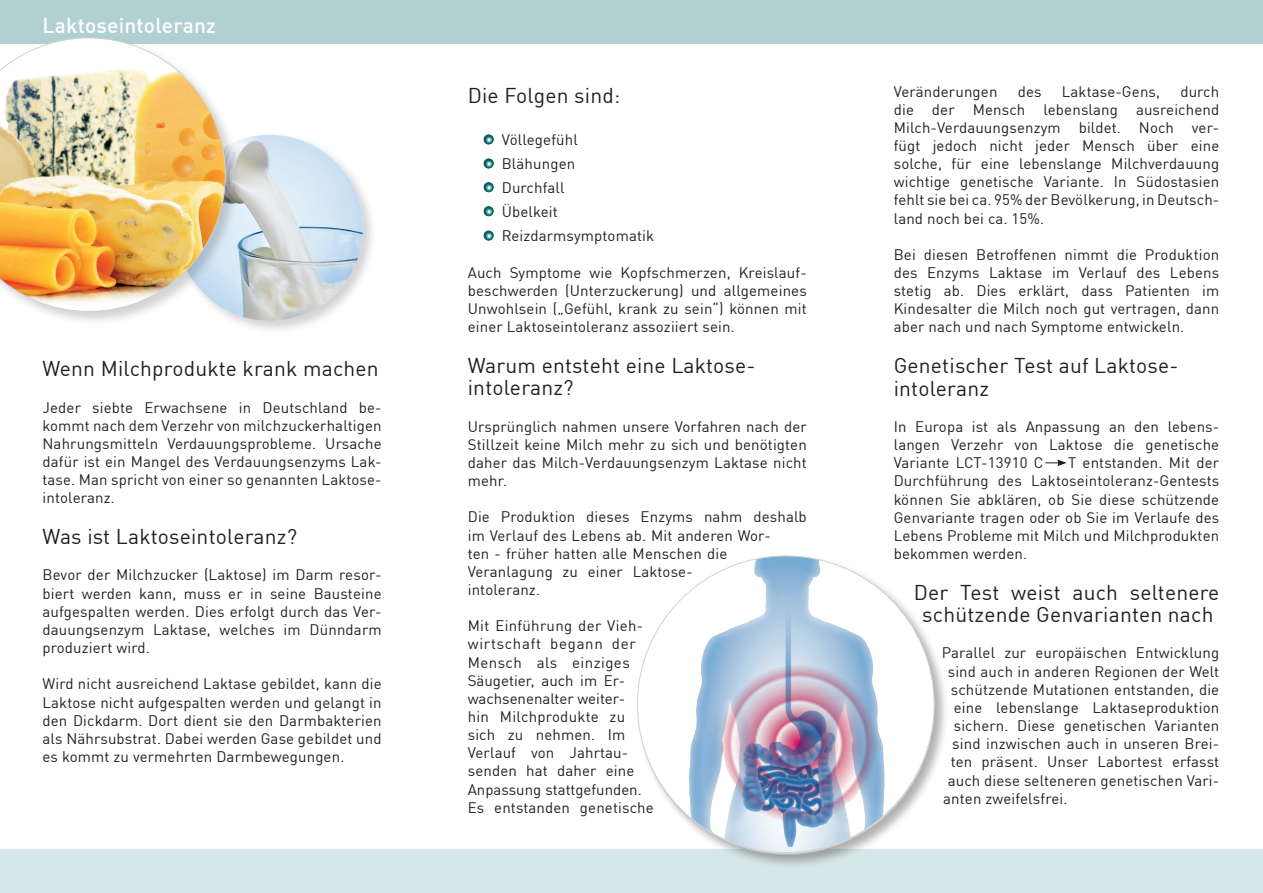
<style>
.page{position:relative;width:1263px;height:893px;background:#fff}
.page>*{position:absolute;margin:0;border:0;box-sizing:border-box;transform-origin:0 0}
.t1{font:21px/22.5px "DIN Pro";letter-spacing:.01em;color:#231f20}
.t2{font:500 21px "DIN Pro";letter-spacing:.01em;color:#fff}
.t3{font:15px/18.1px "DIN Pro";letter-spacing:.01em;color:#231f20;text-align:justify}
</style>
<div class="page">
<div style="left:0;top:0;width:1263px;height:43px;background:#b2d0d2"></div>
<div style="left:0;top:850px;width:1263px;height:43px;background:#d7e6e7"></div>
<div style="left:174px;top:132px;width:203px;height:203px;background:#231f20;opacity:.2"></div>
<img style="left:177px;top:135px;width:186px;height:186px;border-radius:93px">
<div style="left:0;top:35px;width:240px;height:291px;background:#231f20;opacity:.2"></div>
<img style="left:0;top:38px;width:226px;height:274px">
<svg style="left:1045px;top:459px;width:21px;height:7px"></svg>
<svg style="left:484px;top:135px;width:8px;height:9px"></svg>
<div style="left:484px;top:135px;width:10px;height:9px;border:1px solid #00595a;border-radius:50%"></div>
<svg style="left:484px;top:159px;width:8px;height:9px"></svg>
<div style="left:484px;top:159px;width:10px;height:9px;border:1px solid #00595a;border-radius:50%"></div>
<svg style="left:484px;top:184px;width:8px;height:8px"></svg>
<div style="left:484px;top:182px;width:10px;height:10px;border:1px solid #00595a;border-radius:50%"></div>
<svg style="left:484px;top:208px;width:8px;height:8px"></svg>
<div style="left:484px;top:206px;width:10px;height:10px;border:1px solid #00595a;border-radius:50%"></div>
<svg style="left:484px;top:231px;width:8px;height:8px"></svg>
<div style="left:484px;top:231px;width:10px;height:10px;border:1px solid #00595a;border-radius:50%"></div>
<div style="left:635px;top:553px;width:314px;height:314px;background:#231f20;opacity:.2"></div>
<div style="left:637px;top:556px;width:297px;height:297px;background:#fff;border-radius:50%"></div>
<img style="left:688px;top:559px;width:197px;height:294px">
<h1 class="t2" style="left:43px;top:9px;width:175px">Laktoseintoleranz</h1>
<h1 class="t1" style="left:43px;top:356px;width:338px">Wenn Milchprodukte krank machen</h1>
<p class="t3" style="left:43px;top:397px;width:341px">Jeder siebte Erwachsene in Deutschland be&shy;kommt nach dem Verzehr von milchzuckerhaltigen Nahrungsmitteln Verdauungsprobleme. Ursache dafür ist ein Mangel des Verdauungsenzyms Lak&shy;tase. Man spricht von einer so genannten Laktose&shy;intoleranz.</p>
<h1 class="t1" style="left:43px;top:524px;width:256px">Was ist Laktoseintoleranz?</h1>
<p class="t3" style="left:43px;top:565px;width:341px">Bevor der Milchzucker (Laktose) im Darm resor&shy;biert werden kann, muss er in seine Bausteine aufgespalten werden. Dies erfolgt durch das Ver&shy;dauungsenzym Laktase, welches im Dünndarm produziert wird.</p>
<p class="t3" style="left:43px;top:674px;width:341px">Wird nicht ausreichend Laktase gebildet, kann die Laktose nicht aufgespalten werden und gelangt in den Dickdarm. Dort dient sie den Darmbakterien als Nährsubstrat. Dabei werden Gase gebildet und es kommt zu vermehrten Darmbewegungen.</p>
<h1 class="t1" style="left:468px;top:83px;width:154px">Die Folgen sind:</h1>
<p class="t3" style="left:502px;top:127px;width:154px;line-height:24px;text-align:left">Völlegefühl<br>Blähungen<br>Durchfall<br>Übelkeit<br>Reizdarmsymptomatik</p>
<p class="t3" style="left:468px;top:262px;width:341px">Auch Symptome wie Kopfschmerzen, Kreislauf&shy;beschwerden (Unterzuckerung) und allgemeines Unwohlsein („Gefühl, krank zu sein“) können mit einer Laktoseintoleranz assoziiert sein.</p>
<h1 class="t1" style="left:468px;top:353px;width:289px">Warum entsteht eine Laktose&shy;intoleranz?</h1>
<p class="t3" style="left:468px;top:416px;width:341px">Ursprünglich nahmen unsere Vorfahren nach der Stillzeit keine Milch mehr zu sich und benötigten daher das Milch-Verdauungsenzym Laktase nicht mehr.</p>
<p class="t3" style="left:468px;top:507px;width:341px;text-align:left">Die Produktion dieses Enzyms nahm deshalb im Verlauf des Lebens ab. Mit anderen Wor-<br>ten - früher hatten alle Menschen die<br>Veranlagung zu einer Laktose-<br>intoleranz.</p>
<p class="t3" style="left:468px;top:616px;width:188px;text-align:left">Mit Einführung der Vieh&shy;wirtschaft begann der<br>Mensch als einziges<br>Säugetier, auch im Er&shy;wachsenenalter weiter-<br>hin Milchprodukte zu sich zu nehmen. Im<br>Verlauf von Jahrtau&shy;senden hat daher eine<br>Anpassung stattgefunden.<br>Es entstanden genetische</p>
<p class="t3" style="left:894px;top:81px;width:105px">Veränderungen</p>
<p class="t3" style="left:1018px;top:81px;width:25px">des</p>
<p class="t3" style="left:1062px;top:81px;width:100px">Laktase-Gens,</p>
<p class="t3" style="left:894px;top:81px;width:327px;text-indent:287px">durch die der Mensch lebenslang ausreichend Milch-Verdauungsenzym bildet. Noch ver&shy;fügt jedoch nicht jeder Mensch über eine solche, für eine lebenslange Milchverdauung wichtige genetische Variante. In Südostasien fehlt sie bei ca. 95% der Bevölkerung, in Deutsch&shy;land noch bei ca. 15%.</p>
<p class="t3" style="left:894px;top:244px;width:327px">Bei diesen Betroffenen nimmt die Produktion des Enzyms Laktase im Verlauf des Lebens stetig ab. Dies erklärt, dass Patienten im Kindesalter die Milch noch gut vertragen, dann aber nach und nach Symptome entwickeln.</p>
<h1 class="t1" style="left:894px;top:353px;width:286px">Genetischer Test auf Laktose&shy;intoleranz</h1>
<p class="t3" style="left:894px;top:416px;width:327px">In Europa ist als Anpassung an den lebens&shy;langen Verzehr von Laktose die genetische Variante LCT-13910 C</p>
<p class="t3" style="left:894px;top:453px;width:327px;text-indent:175px">T entstanden. Mit der Durchführung des Laktoseintoleranz-Gentests können Sie abklären, ob Sie diese schützende Genvariante tragen oder ob Sie im Verlaufe des Lebens Probleme mit Milch und Milchprodukten bekommen werden.</p>
<h1 class="t1" style="left:914px;top:579px;width:307px;text-align:center">Der Test weist auch seltenere schützende Genvarianten nach</h1>
<p class="t3" style="left:942px;top:643px;width:279px">Parallel zur europäischen Entwicklung</p>
<p class="t3" style="left:948px;top:661px;width:273px">sind auch in anderen Regionen der Welt</p>
<p class="t3" style="left:951px;top:679px;width:270px">schützende Mutationen entstanden, die</p>
<p class="t3" style="left:954px;top:697px;width:267px">eine lebenslange Laktaseproduktion</p>
<p class="t3" style="left:954px;top:716px;width:267px">sichern. Diese genetischen Varianten</p>
<p class="t3" style="left:952px;top:734px;width:268px">sind inzwischen auch in unseren Brei-</p>
<p class="t3" style="left:951px;top:752px;width:270px">ten präsent. Unser Labortest erfasst</p>
<p class="t3" style="left:948px;top:770px;width:273px">auch diese selteneren genetischen Vari-</p>
<p class="t3" style="left:943px;top:788px;width:126px">anten zweifelsfrei.</p>
</div>
